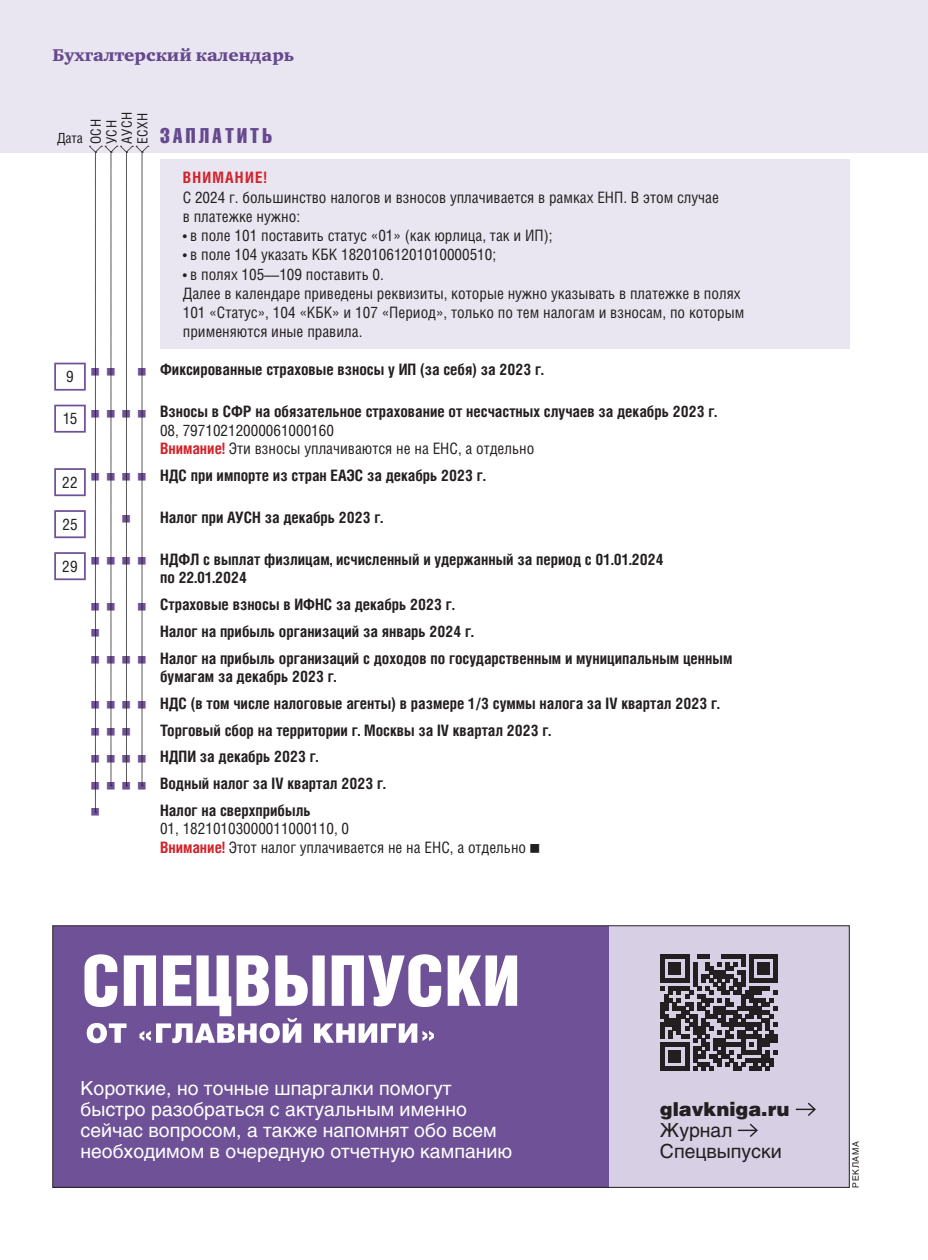
<style>
.page{position:relative;width:928px;height:1260px;background:#fff}
.page>*{position:absolute;margin:0;border:0;box-sizing:border-box;transform-origin:0 0}
.t1{font:21px "Helios Compressed";letter-spacing:.15em;color:#6f5197}
.t2{font:19.25px/21px "Helios";color:#fff}
.t3{font:19.25px/21px "Helios";color:#231f20}
.t4{font:17.5px "Charter Black ITCC";color:#6f5197}
.cal_table___hdg{font:700 15.75px/18.4px "Helios Cond";color:#231f20}
.cal___att{font:15.75px/19.2px "Helios Cond";color:#231f20}
.cal_table___body{font:15.75px "Helios Cond";color:#231f20}
.cal___att-2{font:700 15.75px "Helios Cond";letter-spacing:.08em;color:#d1232a}
.cal_table___data{font:15.75px "Helios Cond";letter-spacing:.015em;color:#231f20}
.t5{font:14px "Helios Cond";letter-spacing:.05em;color:#231f20}
.t6{font:8.75px "Helios";letter-spacing:.065em;color:#231f20}
.s1{font-weight:700;color:#d1232a}
.s2{font-weight:900}
</style>
<div class="page">
<div style="left:160px;top:159px;width:689px;height:190px;background:#eae6f1"></div>
<div style="left:54px;top:363px;width:32px;height:28px;border:2px solid #6f5197"></div>
<div style="left:54px;top:405px;width:32px;height:28px;border:2px solid #6f5197"></div>
<div style="left:54px;top:468px;width:32px;height:28px;border:2px solid #6f5197"></div>
<div style="left:54px;top:510px;width:32px;height:28px;border:2px solid #6f5197"></div>
<div style="left:54px;top:552px;width:32px;height:28px;border:2px solid #6f5197"></div>
<div style="left:0;top:0;width:928px;height:152px;background:#eae6f1"></div>
<div style="left:53px;top:926px;width:796px;height:261px;background:#6f5197"></div>
<svg style="left:84px;top:954px;width:433px;height:89px"></svg>
<div style="left:609px;top:926px;width:240px;height:261px;background:#d7d0e5"></div>
<svg style="left:661px;top:954px;width:116px;height:117px"></svg>
<svg style="left:796px;top:1102px;width:20px;height:14px"></svg>
<svg style="left:738px;top:1123px;width:20px;height:14px"></svg>
<div style="left:52px;top:926px;width:797px;height:262px;border:1px solid #231f20"></div>
<svg style="left:90px;top:146px;width:59px;height:667px"></svg>
<p class="t4" style="left:52px;top:46px;width:243px">Бухгалтерский календарь</p>
<p class="t5" style="left:87px;top:144px;width:27px;rotate:-90deg">ОСН</p>
<p class="t5" style="left:103px;top:144px;width:26px;rotate:-90deg">УСН</p>
<p class="t5" style="left:118px;top:144px;width:34px;rotate:-90deg">АУСН</p>
<p class="t5" style="left:134px;top:144px;width:34px;rotate:-90deg">ЕСХН</p>
<p class="t5" style="left:57px;top:130px;width:27px">Дата</p>
<p class="t1" style="left:160px;top:124px;width:113px">ЗАПЛАТИТЬ</p>
<p class="cal___att-2" style="left:183px;top:168px;width:85px">ВНИМАНИЕ!</p>
<p class="cal___att" style="left:183px;top:187px;width:537px">С 2024 г. большинство налогов и взносов уплачивается в рамках ЕНП. В этом случае в платежке нужно:</p>
<p class="cal___att" style="left:183px;top:226px;width:371px">• в поле 101 поставить статус «01» (как юрлица, так и ИП);</p>
<p class="cal___att" style="left:183px;top:245px;width:315px">• в поле 104 указать КБК 18201061201010000510;</p>
<p class="cal___att" style="left:183px;top:264px;width:203px">• в полях 105—109 поставить 0.</p>
<p class="cal___att" style="left:183px;top:283px;width:563px">Далее в календаре приведены реквизиты, которые нужно указывать в платежке в полях<br>101 «Статус», 104 «КБК» и 107 «Период», только по тем налогам и взносам, по которым применяются иные правила.</p>
<p class="cal_table___data" style="left:66px;top:367px;width:9px">9</p>
<p class="cal_table___hdg" style="left:160px;top:360px;width:385px">Фиксированные страховые взносы у ИП (за себя) за 2023 г.</p>
<p class="cal_table___data" style="left:63px;top:409px;width:16px">15</p>
<p class="cal_table___hdg" style="left:160px;top:402px;width:558px">Взносы в СФР на обязательное страхование от несчастных случаев за декабрь 2023 г.</p>
<p class="cal_table___body" style="left:160px;top:421px;width:175px">08, 79710212000061000160</p>
<p class="cal_table___body" style="left:160px;top:439px;width:376px"><span class="s1">Внимание!</span> Эти взносы уплачиваются не на ЕНС, а отдельно</p>
<p class="cal_table___data" style="left:62px;top:473px;width:17px">22</p>
<p class="cal_table___hdg" style="left:160px;top:466px;width:327px">НДС при импорте из стран ЕАЭС за декабрь 2023 г.</p>
<p class="cal_table___data" style="left:62px;top:515px;width:17px">25</p>
<p class="cal_table___hdg" style="left:160px;top:508px;width:225px">Налог при АУСН за декабрь 2023 г.</p>
<p class="cal_table___data" style="left:62px;top:557px;width:17px">29</p>
<p class="cal_table___hdg" style="left:160px;top:550px;width:505px">НДФЛ с выплат физлицам, исчисленный и удержанный за период с 01.01.2024 по 22.01.2024</p>
<p class="cal_table___hdg" style="left:160px;top:595px;width:296px">Страховые взносы в ИФНС за декабрь 2023 г.</p>
<p class="cal_table___hdg" style="left:160px;top:622px;width:315px">Налог на прибыль организаций за январь 2024 г.</p>
<p class="cal_table___hdg" style="left:160px;top:648px;width:574px">Налог на прибыль организаций с доходов по государственным и муниципальным ценным бумагам за декабрь 2023 г.</p>
<p class="cal_table___hdg" style="left:160px;top:694px;width:561px">НДС (в том числе налоговые агенты) в размере 1/3 суммы налога за IV квартал 2023 г.</p>
<p class="cal_table___hdg" style="left:160px;top:720px;width:393px">Торговый сбор на территории г. Москвы за IV квартал 2023 г.</p>
<p class="cal_table___hdg" style="left:160px;top:747px;width:160px">НДПИ за декабрь 2023 г.</p>
<p class="cal_table___hdg" style="left:160px;top:774px;width:227px">Водный налог за IV квартал 2023 г.</p>
<p class="cal_table___hdg" style="left:160px;top:801px;width:152px">Налог на сверхприбыль</p>
<p class="cal_table___body" style="left:160px;top:819px;width:190px">01, 18210103000011000110, 0</p>
<p class="cal_table___body" style="left:160px;top:838px;width:368px"><span class="s1">Внимание!</span> Этот налог уплачивается не на ЕНС, а отдельно</p>
<p class="t2" style="left:81px;top:1078px;width:433px">Короткие, но точные шпаргалки помогут быстро разобраться с актуальным именно сейчас вопросом, а также напомнят обо всем необходимом в очередную отчетную кампанию</p>
<p class="t3" style="left:660px;top:1099px;width:131px"><span class="s2">glavkniga.ru<br></span>Журнал<br>Спецвыпуски</p>
<p class="t6" style="left:850px;top:1188px;width:48px;rotate:-90deg">РЕКЛАМА</p>
</div>
